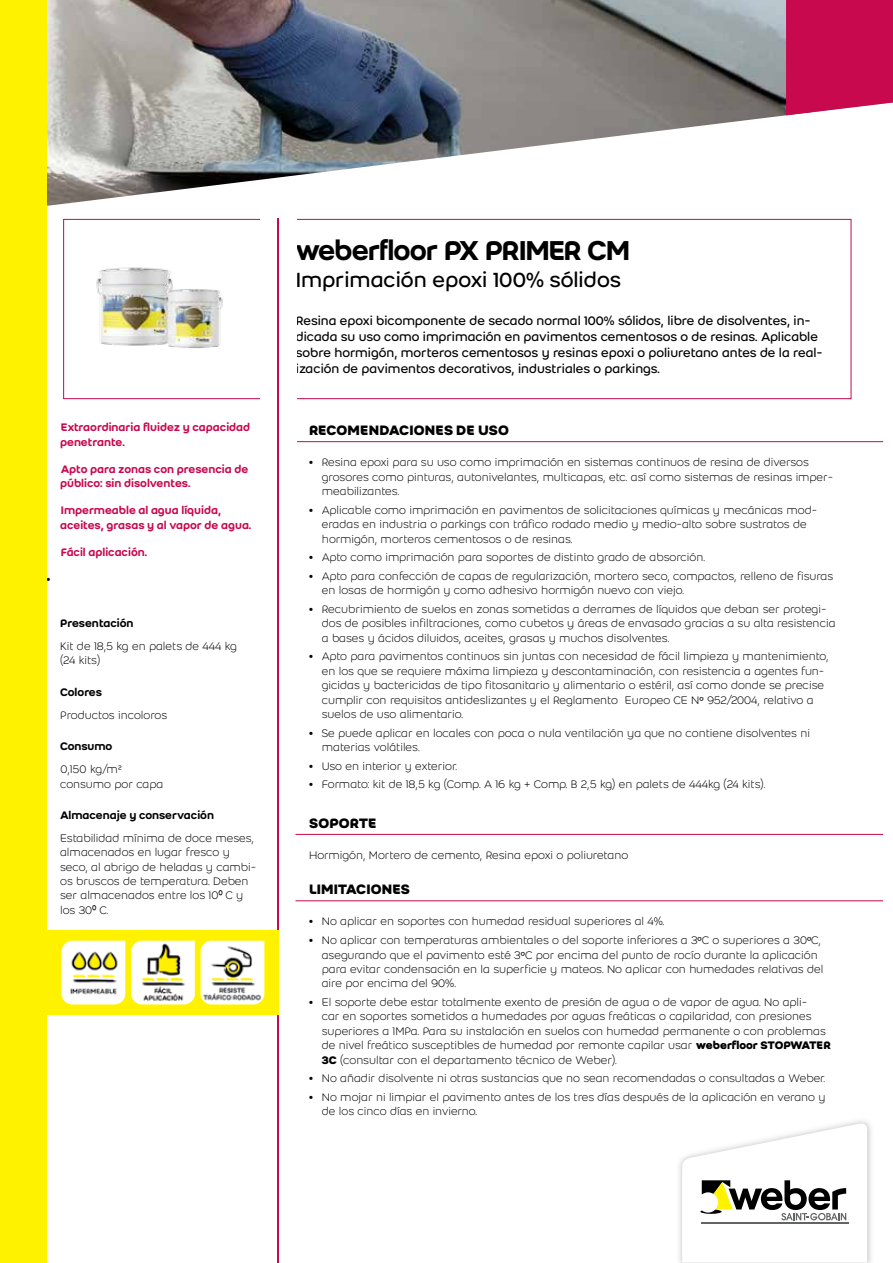
<style>
.page{position:relative;width:893px;height:1263px;background:#fff}
.page>*{position:absolute;margin:0;border:0;box-sizing:border-box;transform-origin:0 0}
.t1{font:30px "Weber Name";color:#000}
.t2{font:22.5px "Weber";color:#000}
.t3{font:700 15px "Weber";letter-spacing:.01em;color:#000}
.t4{font:13.5px/16.2px "Weber";color:#000}
.t5{font:300 12px/14.4px "Weber";color:#000}
.t6{font:500 12px/14.4px "Weber";color:#c8094e}
.t7{font:500 12px "Weber";color:#000}
.t8{font:700 12px "Weber";color:#000}
.s1{font-weight:700}
.s2{font-family:"Myriad Pro";font-weight:400}
</style>
<div class="page">
<hr style="left:277px;top:1075px;width:2px;height:188px;background:#c8094e">
<img style="left:46px;top:0;width:743px;height:212px">
<hr style="left:295px;top:441px;width:588px;height:1px;background:#c8094e">
<hr style="left:295px;top:834px;width:588px;height:1px;background:#c8094e">
<hr style="left:295px;top:900px;width:588px;height:1px;background:#c8094e">
<img style="left:96px;top:267px;width:127px;height:81px">
<div style="left:63px;top:219px;width:788px;height:180px;border:1px solid #c8094e"></div>
<div style="left:260px;top:218px;width:36px;height:389px;background:#fff"></div>
<hr style="left:277px;top:218px;width:2px;height:990px;background:#c8094e">
<div style="left:46px;top:930px;width:233px;height:85px;background:#fff200"></div>
<img style="left:62px;top:941px;width:63px;height:63px">
<img style="left:131px;top:941px;width:64px;height:63px">
<img style="left:201px;top:941px;width:63px;height:63px">
<div style="left:0;top:0;width:46px;height:1263px;background:#fff200"></div>
<div style="left:786px;top:0;width:107px;height:115px;background:#c8094e"></div>
<img style="left:679px;top:1120px;width:192px;height:143px">
<svg style="left:682px;top:1122px;width:185px;height:140px"></svg>
<p class="t8" style="left:46px;top:570px;width:5px">•</p>
<p class="t6" style="left:60px;top:420px;width:192px">Extraordinaria fluidez y capacidad penetrante.</p>
<p class="t6" style="left:60px;top:462px;width:190px">Apto para zonas con presencia de público: sin disolventes.</p>
<p class="t6" style="left:60px;top:503px;width:193px">Impermeable al agua líquida, aceites, grasas y al vapor de agua.</p>
<p class="t6" style="left:61px;top:545px;width:88px">Fácil aplicación.</p>
<p class="t7" style="left:60px;top:614px;width:75px">Presentación</p>
<p class="t5" style="left:60px;top:639px;width:178px">Kit de 18,5 kg en palets de 444 kg (24 kits)</p>
<p class="t7" style="left:60px;top:683px;width:43px">Colores</p>
<p class="t5" style="left:60px;top:707px;width:109px">Productos incoloros</p>
<p class="t7" style="left:60px;top:737px;width:54px">Consumo</p>
<p class="t5" style="left:60px;top:762px;width:105px">0,150 kg/m² consumo por capa</p>
<p class="t7" style="left:60px;top:806px;width:156px">Almacenaje y conservación</p>
<p class="t5" style="left:60px;top:830px;width:198px">Estabilidad mínima de doce meses, almacenados en lugar fresco y seco, al abrigo de heladas y cambi&shy;os bruscos de temperatura. Deben ser almacenados entre los 10ºC y los 30ºC.</p>
<h1 class="t1" style="left:296px;top:228px;width:335px">weberfloor PX PRIMER CM</h1>
<h2 class="t2" style="left:296px;top:264px;width:327px">Imprimación epoxi 100% sólidos</h2>
<p class="t4" style="left:296px;top:312px;width:528px">Resina epoxi bicomponente de secado normal 100% sólidos, libre de disolventes, in&shy;dicada su uso como imprimación en pavimentos cementosos o de resinas. Aplicable sobre hormigón, morteros cementosos y resinas epoxi o poliuretano antes de la real&shy;ización de pavimentos decorativos, industriales o parkings.</p>
<p class="t3" style="left:309px;top:419px;width:201px">RECOMENDACIONES DE USO</p>
<p class="t5" style="left:322px;top:455px;width:513px;text-indent:-13px"><span class="s1">•</span> Resina epoxi para su uso como imprimación en sistemas continuos de resina de diversos grosores como pinturas, autonivelantes, multicapas, etc. así como sistemas de resinas imper&shy;meabilizantes.</p>
<p class="t5" style="left:322px;top:502px;width:497px;text-indent:-13px"><span class="s1">•</span> Aplicable como imprimación en pavimentos de solicitaciones químicas y mecánicas mod&shy;eradas en industria o parkings con tráfico rodado medio y medio-alto sobre sustratos de hormigón, morteros cementosos o de resinas.</p>
<p class="t5" style="left:309px;top:550px;width:398px"><span class="s1">•</span> Apto como imprimación para soportes de distinto grado de absorción.</p>
<p class="t5" style="left:322px;top:568px;width:513px;text-indent:-13px"><span class="s1">•</span> Apto para confección de capas de regularización, mortero seco, compactos, relleno de fisuras en losas de hormigón y como adhesivo hormigón nuevo con viejo.</p>
<p class="t5" style="left:322px;top:601px;width:515px;text-indent:-13px"><span class="s1">•</span> Recubrimiento de suelos en zonas sometidas a derrames de líquidos que deban ser protegi&shy;dos de posibles infiltraciones, como cubetos y áreas de envasado gracias a su alta resistencia a bases y ácidos diluidos, aceites, grasas y muchos disolventes.</p>
<p class="t5" style="left:322px;top:649px;width:508px;text-indent:-13px"><span class="s1">•</span> Apto para pavimentos continuos sin juntas con necesidad de fácil limpieza y mantenimiento, en los que se requiere máxima limpieza y descontaminación, con resistencia a agentes fun&shy;gicidas y bactericidas de tipo fitosanitario y alimentario o estéril, así como donde se precise cumplir con requisitos antideslizantes y el Reglamento Europeo CE N<span class="s2">º</span> 952/2004, relativo a suelos de uso alimentario.</p>
<p class="t5" style="left:322px;top:725px;width:490px;text-indent:-13px"><span class="s1">•</span> Se puede aplicar en locales con poca o nula ventilación ya que no contiene disolventes ni materias volátiles.</p>
<p class="t5" style="left:309px;top:758px;width:149px"><span class="s1">•</span> Uso en interior y exterior.</p>
<p class="t5" style="left:309px;top:777px;width:458px"><span class="s1">•</span> Formato: kit de 18,5 kg (Comp. A 16 kg + Comp. B 2,5 kg) en palets de 444kg (24 kits).</p>
<p class="t3" style="left:309px;top:811px;width:69px">SOPORTE</p>
<p class="t5" style="left:309px;top:848px;width:321px">Hormigón, Mortero de cemento, Resina epoxi o poliuretano</p>
<p class="t3" style="left:309px;top:878px;width:102px">LIMITACIONES</p>
<p class="t5" style="left:309px;top:914px;width:357px"><span class="s1">•</span> No aplicar en soportes con humedad residual superiores al 4%.</p>
<p class="t5" style="left:322px;top:933px;width:503px;text-indent:-13px"><span class="s1">•</span> No aplicar con temperaturas ambientales o del soporte inferiores a 3<span class="s2">º</span>C o superiores a 30<span class="s2">º</span>C, asegurando que el pavimento esté 3<span class="s2">º</span>C por encima del punto de rocío durante la aplicación para evitar condensación en la superficie y mateos. No aplicar con humedades relativas del aire por encima del 90%.</p>
<p class="t5" style="left:322px;top:994px;width:510px;text-indent:-13px"><span class="s1">•</span> El soporte debe estar totalmente exento de presión de agua o de vapor de agua. No apli-<br>car en soportes sometidos a humedades por aguas freáticas o capilaridad, con presiones superiores a 1MPa. Para su instalación en suelos con humedad permanente o con problemas de nivel freático susceptibles de humedad por remonte capilar usar <span class="s1">weberfloor STOPWATER 3C</span> (consultar con el departamento técnico de Weber).</p>
<p class="t5" style="left:309px;top:1071px;width:518px"><span class="s1">•</span> No añadir disolvente ni otras sustancias que no sean recomendadas o consultadas a Weber.</p>
<p class="t5" style="left:322px;top:1089px;width:505px;text-indent:-13px"><span class="s1">•</span> No mojar ni limpiar el pavimento antes de los tres días después de la aplicación en verano y de los cinco días en invierno.</p>
</div>
